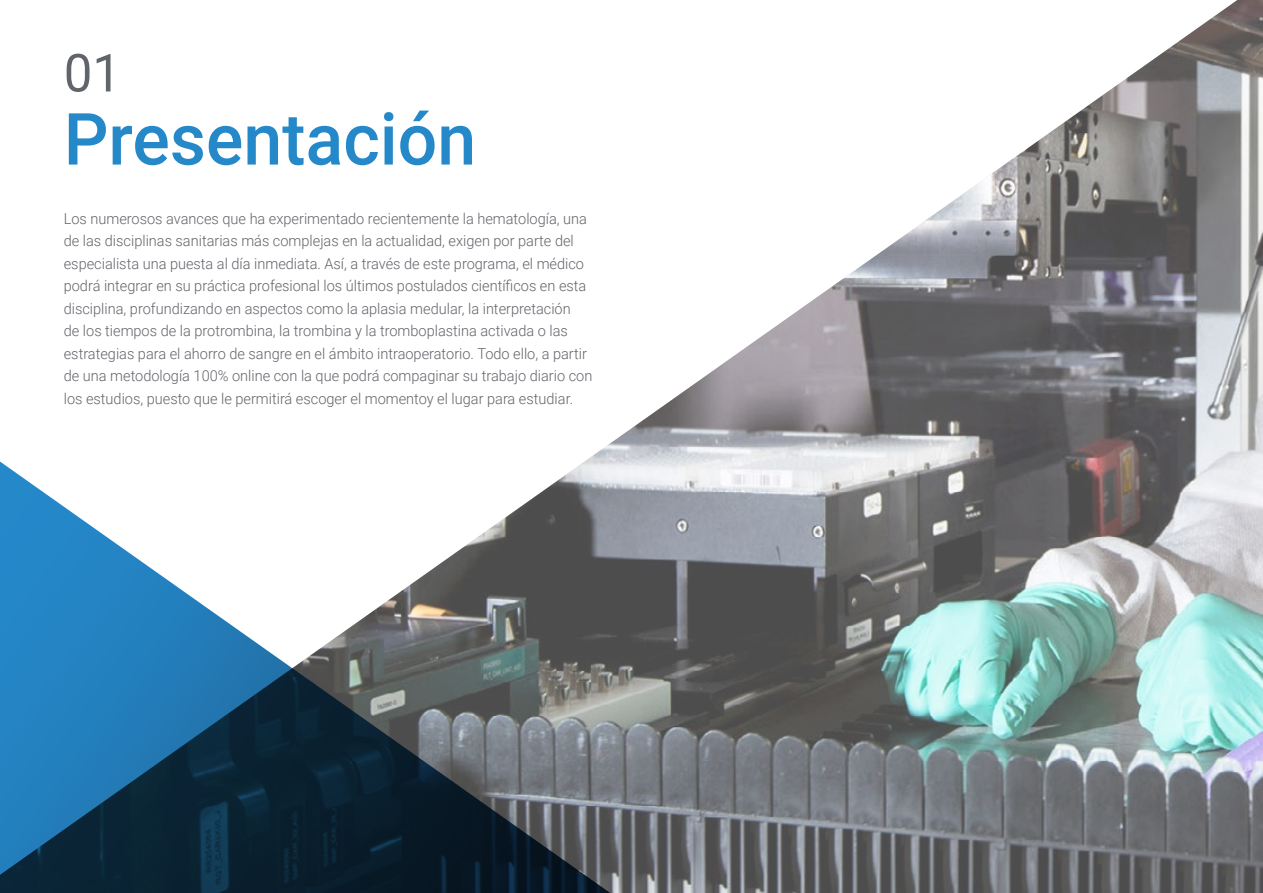
<style>
.page{position:relative;width:1263px;height:893px;background:#fff}
.page>*{position:absolute;margin:0;border:0;box-sizing:border-box;transform-origin:0 0}
.t1{font:500 72px "Roboto";color:#2488c9}
.t2{font:52.5px "Roboto";color:#61646a}
.t3{font:300 15px/22.5px "Roboto";color:#61646a}
</style>
<div class="page">
<img style="left:607px;top:0;width:656px;height:893px">
<svg style="left:0;top:446px;width:640px;height:447px"></svg>
<h2 class="t2" style="left:64px;top:36px;width:59px">01</h2>
<h1 class="t1" style="left:64px;top:89px;width:414px">Presentación</h1>
<p class="t3" style="left:64px;top:207px;width:530px">Los numerosos avances que ha experimentado recientemente la hematología, una de las disciplinas sanitarias más complejas en la actualidad, exigen por parte del especialista una puesta al día inmediata. Así, a través de este programa, el médico podrá integrar en su práctica profesional los últimos postulados científicos en esta disciplina, profundizando en aspectos como la aplasia medular, la interpretación<br>de los tiempos de la protrombina, la trombina y la tromboplastina activada o las estrategias para el ahorro de sangre en el ámbito intraoperatorio. Todo ello, a partir de una metodología 100% online con la que podrá compaginar su trabajo diario con los estudios, puesto que le permitirá escoger el momentoy el lugar para estudiar.</p>
</div>
